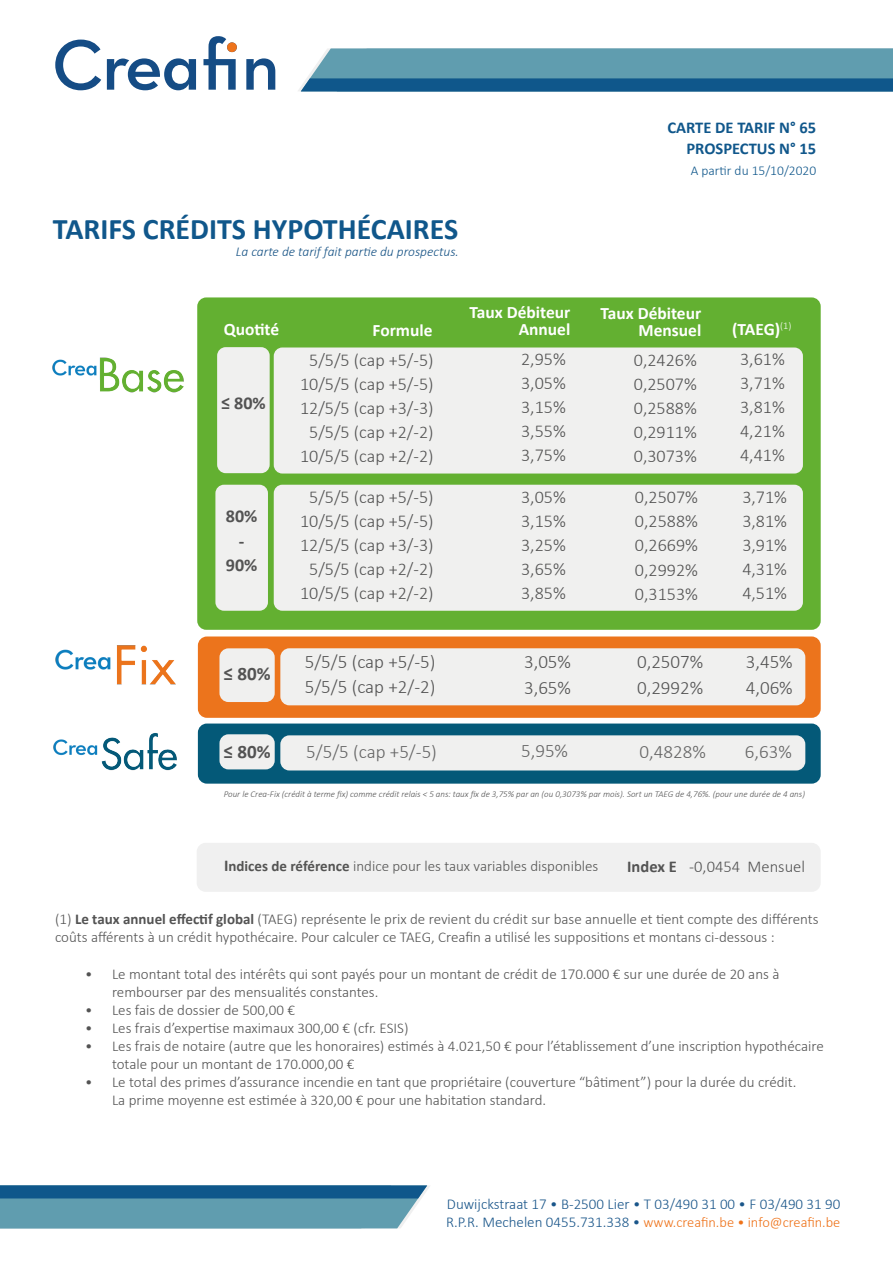
<style>
.page{position:relative;width:893px;height:1263px;background:#fff}
.page>*{position:absolute;margin:0;border:0;box-sizing:border-box;transform-origin:0 0}
.t1{font:700 30px "Calibri";color:#10578b}
.t2{font:300 19.05px/25.3px "Calibri";color:#535353}
.t3{font:300 19.05px "Calibri";color:#656565}
.t4{font:700 19.05px "Calibri";color:#535353}
.t5{font:300 18.15px/24.2px "Calibri";color:#535353;text-align:justify}
.t6{font:700 18.15px/24.2px "Calibri";color:#535353;text-align:center}
.t7{font:700 17.4px/17.4px "Calibri";color:#fff;text-align:right}
.t8{font:700 16.5px/21px "Calibri";color:#10578b;text-align:right}
.t9{font:300 16.5px "Calibri";color:#535353}
.t10{font:300 15px/18px "Calibri";color:#535353}
.t11{font:300 15px "Calibri";color:#545453}
.t12{font:300 15px "Calibri";color:#1a568a}
.t13{font:300 14.4px "Calibri";color:#ee7219}
.t14{font:italic 300 13.5px "Calibri";color:#175385}
.t15{font:300 13.5px "Calibri";color:#10578b}
.t16{font:italic 300 9px "Calibri";color:#535353}
.s1{font-weight:700;font-size:16.5px}
.s2{font-weight:700}
.s3{font-size:15px;color:#1a568a}
</style>
<div class="page">
<svg style="left:55px;top:40px;width:46px;height:50px"></svg>
<svg style="left:107px;top:58px;width:89px;height:32px"></svg>
<svg style="left:203px;top:36px;width:34px;height:54px"></svg>
<svg style="left:246px;top:58px;width:29px;height:32px"></svg>
<div style="left:227px;top:42px;width:10px;height:10px;background:#ee731b;border-radius:50%"></div>
<svg style="left:298px;top:48px;width:595px;height:43px;background:#4e8ca7"></svg>
<svg style="left:0;top:1185px;width:430px;height:43px;background:#4e8ca7"></svg>
<div style="left:197px;top:843px;width:624px;height:49px;background:#f0f0f0;border-radius:9px"></div>
<div style="left:198px;top:636px;width:623px;height:82px;background:#ec741c;border-radius:9px"></div>
<div style="left:280px;top:648px;width:525px;height:57px;background:#f0f0ef;border-radius:9px"></div>
<div style="left:197px;top:297px;width:624px;height:333px;background:#63b031;border-radius:9px"></div>
<div style="left:274px;top:485px;width:529px;height:126px;background:#f0f0ef;border-radius:9px"></div>
<div style="left:217px;top:347px;width:53px;height:126px;background:#f0f0ef;border-radius:9px"></div>
<div style="left:215px;top:485px;width:53px;height:126px;background:#f0f0ef;border-radius:9px"></div>
<div style="left:274px;top:347px;width:529px;height:126px;background:#f0f0ef;border-radius:9px"></div>
<img style="left:52px;top:357px;width:132px;height:36px">
<div style="left:219px;top:648px;width:56px;height:54px;background:#f0f0ef;border-radius:9px"></div>
<div style="left:198px;top:723px;width:623px;height:61px;background:#045978;border-radius:9px"></div>
<div style="left:280px;top:735px;width:525px;height:35px;background:#f0f0ef;border-radius:9px"></div>
<div style="left:219px;top:734px;width:56px;height:35px;background:#f0f0ef;border-radius:9px"></div>
<img style="left:55px;top:639px;width:146px;height:55px">
<img style="left:53px;top:733px;width:124px;height:38px">
<h1 class="t1" style="left:53px;top:207px;width:407px">TARIFS CRÉDITS HYPOTHÉCAIRES</h1>
<p class="t14" style="left:236px;top:243px;width:225px">La carte de tarif fait partie du prospectus.</p>
<p class="t8" style="left:667px;top:116px;width:150px">CARTE DE TARIF N° 65<br>PROSPECTUS N° 15</p>
<p class="t15" style="left:691px;top:162px;width:127px">A partir du 15/10/2020</p>
<p class="t7" style="left:224px;top:320px;width:57px">Quotité</p>
<p class="t7" style="left:373px;top:321px;width:61px">Formule</p>
<p class="t6" style="left:221px;top:391px;width:46px">≤ 80%</p>
<p class="t6" style="left:226px;top:504px;width:33px">80% -<br>90%</p>
<p class="t5" style="left:300px;top:348px;width:135px;text-align:center">5/5/5 (cap +5/-5)<br>10/5/5 (cap +5/-5)<br>12/5/5 (cap +3/-3)<br>5/5/5 (cap +2/-2)<br>10/5/5 (cap +2/-2)</p>
<p class="t5" style="left:300px;top:484px;width:135px;text-align:center">5/5/5 (cap +5/-5)<br>10/5/5 (cap +5/-5)<br>12/5/5 (cap +3/-3)<br>5/5/5 (cap +2/-2)<br>10/5/5 (cap +2/-2)</p>
<p class="t7" style="left:470px;top:303px;width:102px">Taux Débiteur<br>Annuel</p>
<p class="t7" style="left:601px;top:304px;width:102px">Taux Débiteur<br>Mensuel</p>
<p class="t7" style="left:732px;top:320px;width:61px">(TAEG)<sup>(1)</sup></p>
<p class="t5" style="left:521px;top:347px;width:46px">2,95% 3,05% 3,15% 3,55% 3,75%</p>
<p class="t5" style="left:740px;top:347px;width:46px">3,61% 3,71% 3,81% 4,21% 4,41%</p>
<p class="t5" style="left:635px;top:485px;width:65px">0,2507% 0,2588% 0,2669% 0,2992% 0,3153%</p>
<p class="t5" style="left:634px;top:347px;width:65px">0,2426% 0,2507% 0,2588% 0,2911% 0,3073%</p>
<p class="t5" style="left:521px;top:484px;width:46px">3,05% 3,15% 3,25% 3,65% 3,85%</p>
<p class="t5" style="left:742px;top:484px;width:46px">3,71% 3,81% 3,91% 4,31% 4,51%</p>
<p class="t4" style="left:224px;top:660px;width:48px">≤ 80%</p>
<p class="t2" style="left:305px;top:649px;width:132px">5/5/5 (cap +5/-5)<br>5/5/5 (cap +2/-2)</p>
<p class="t2" style="left:524px;top:649px;width:49px">3,05%<br>3,65%</p>
<p class="t2" style="left:746px;top:649px;width:49px">3,45%<br>4,06%</p>
<p class="t2" style="left:637px;top:649px;width:68px">0,2507%<br>0,2992%</p>
<p class="t4" style="left:224px;top:738px;width:48px">≤ 80%</p>
<p class="t3" style="left:306px;top:740px;width:132px">5/5/5 (cap +5/-5)</p>
<p class="t3" style="left:521px;top:739px;width:49px">5,95%</p>
<p class="t3" style="left:640px;top:740px;width:68px">0,4828%</p>
<p class="t3" style="left:745px;top:739px;width:49px">6,63%</p>
<p class="t16" style="left:224px;top:789px;width:583px">Pour le Crea-Fix (crédit à terme fix) comme crédit relais &lt; 5 ans: taux fix de 3,75% par an (ou 0,3073% par mois). Sort un TAEG de 4,76%. (pour une durée de 4 ans)</p>
<p class="t11" style="left:224px;top:857px;width:376px"><span class="s1">I</span><span class="s2">ndices de référence</span> indice pour les taux variables disponibles</p>
<p class="t9" style="left:627px;top:856px;width:179px"><span class="s2">Index E</span> -0,0454 Mensuel</p>
<p class="t10" style="left:55px;top:909px;width:765px">(1) <span class="s2">Le taux annuel effectif global</span> (TAEG) représente le prix de revient du crédit sur base annuelle et tient compte des différents coûts afférents à un crédit hypothécaire. Pour calculer ce TAEG, Creafin a utilisé les suppositions et montans ci-dessous :</p>
<p class="t10" style="left:112px;top:965px;width:669px;text-indent:-27px">• Le montant total des intérêts qui sont payés pour un montant de crédit de 170.000 € sur une durée de 20 ans à rembourser par des mensualités constantes.</p>
<p class="t10" style="left:85px;top:1001px;width:212px">• Les fais de dossier de 500,00 €</p>
<p class="t10" style="left:85px;top:1019px;width:325px">• Les frais d’expertise maximaux 300,00 € (cfr. ESIS)</p>
<p class="t10" style="left:112px;top:1037px;width:713px;text-indent:-27px">• Les frais de notaire (autre que les honoraires) estimés à 4.021,50 € pour l’établissement d’une inscription hypothécaire totale pour un montant de 170.000,00 €</p>
<p class="t10" style="left:112px;top:1073px;width:686px;text-indent:-27px">• Le total des primes d’assurance incendie en tant que propriétaire (couverture “bâtiment”) pour la durée du crédit.<br>La prime moyenne est estimée à 320,00 € pour une habitation standard.</p>
<p class="t12" style="left:447px;top:1195px;width:395px">Duwijckstraat 17 • B-2500 Lier • T 03/490 31 00 • F 03/490 31 90</p>
<p class="t13" style="left:446px;top:1214px;width:396px"><span class="s3">R.P.R. Mechelen 0455.731.338 •</span> www.creafin.be • info@creafin.be</p>
</div>
